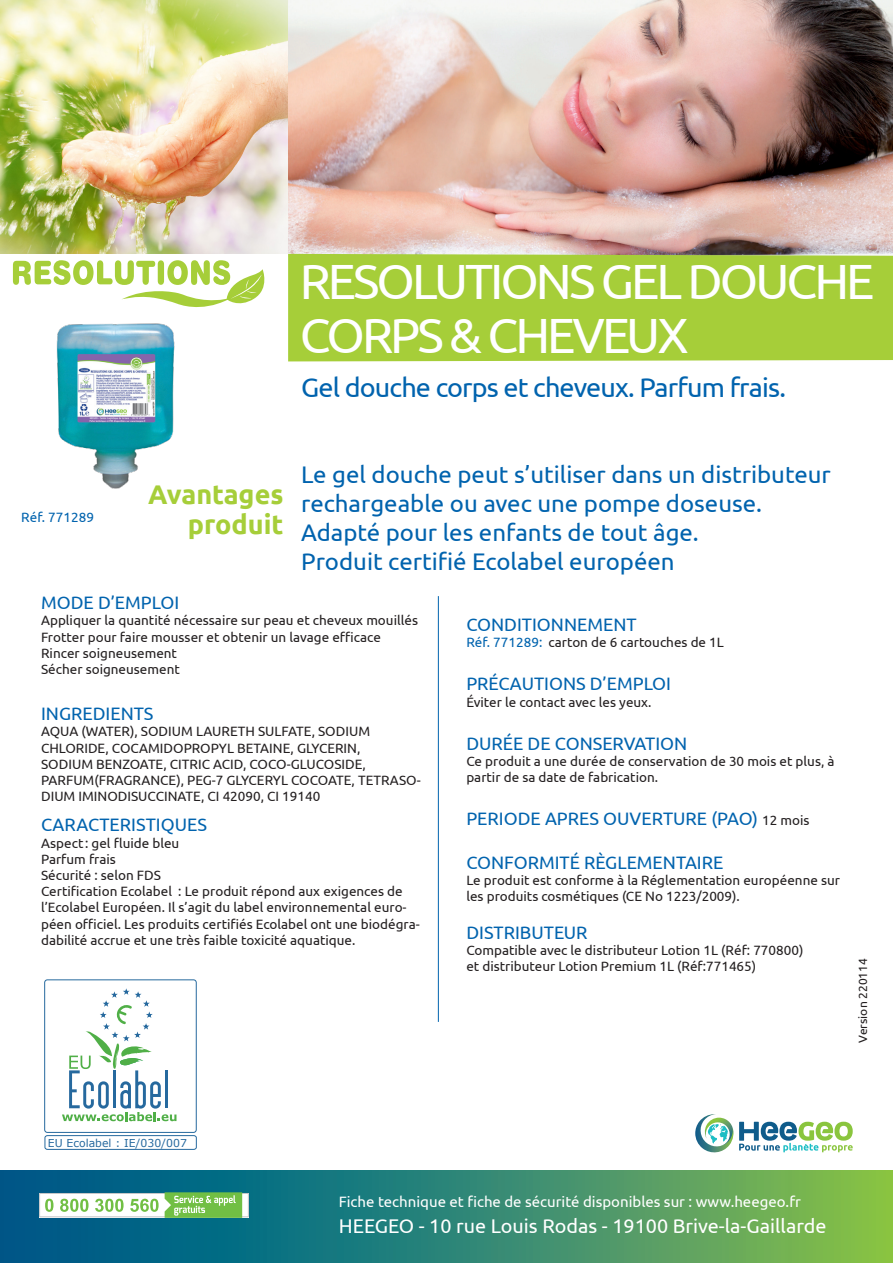
<style>
.page{position:relative;width:893px;height:1263px;background:#fff}
.page>*{position:absolute;margin:0;border:0;box-sizing:border-box;transform-origin:0 0}
.t1{font:49.5px "Ubuntu";letter-spacing:-.06em;color:#fff}
.t2{font:27px "Ubuntu";letter-spacing:-.03em;color:#0163ae}
.t3{font:700 27px/30px "Ubuntu";color:#a6ce39;text-align:right}
.t4{font:24px/28.8px "Ubuntu";color:#0163ae}
.t5{font:19.8px "Ubuntu";color:#fff}
.t6{font:18px "Ubuntu";color:#0163ae}
.t7{font:15px "Ubuntu";color:#fff}
.t8{font:13.5px/16.2px "Ubuntu";color:#231f20}
.t9{font:13.5px "Ubuntu";color:#0163ae}
.t10{font:12px "Ubuntu";color:#231f20}
.t11{font:10.95px "Verdana";color:#26699e}
.s1{color:#0163ae}
.s2{font-size:13.5px;color:#231f20}
</style>
<div class="page">
<hr style="left:438px;top:596px;width:1px;height:426px;background:#0163ae">
<img style="left:0;top:0;width:288px;height:254px">
<img style="left:288px;top:0;width:605px;height:254px">
<div style="left:288px;top:254px;width:605px;height:107px;background:#a6ce39"></div>
<svg style="left:13px;top:260px;width:252px;height:48px"></svg>
<img style="left:56px;top:323px;width:119px;height:166px">
<div style="left:0;top:1170px;width:893px;height:93px;background:linear-gradient(to right,#005194,#82be50)"></div>
<svg style="left:39px;top:1192px;width:210px;height:26px"></svg>
<svg style="left:695px;top:1114px;width:158px;height:39px"></svg>
<div style="left:45px;top:1135px;width:152px;height:15px;border:1px solid #26699e;border-radius:2px"></div>
<div style="left:44px;top:979px;width:153px;height:154px;border:1px solid #26699e;border-radius:3px"></div>
<svg style="left:62px;top:988px;width:114px;height:133px"></svg>
<hr style="left:165px;top:1070px;width:3px;height:38px;background:#26699e">
<p class="t1" style="left:300px;top:251px;width:576px">RESOLUTIONS GEL DOUCHE</p>
<p class="t1" style="left:300px;top:305px;width:390px">CORPS &amp; CHEVEUX</p>
<p class="t2" style="left:301px;top:371px;width:486px">Gel douche corps et cheveux. Parfum frais.</p>
<p class="t9" style="left:21px;top:509px;width:74px">Réf. 771289</p>
<p class="t3" style="left:148px;top:479px;width:137px">Avantages produit</p>
<p class="t4" style="left:301px;top:460px;width:531px">Le gel douche peut s’utiliser dans un distributeur rechargeable ou avec une pompe doseuse.</p>
<p class="t4" style="left:301px;top:517px;width:399px">Adapté pour les enfants de tout âge.</p>
<p class="t4" style="left:301px;top:546px;width:375px">Produit certifié Ecolabel européen</p>
<p class="t6" style="left:41px;top:592px;width:140px">MODE D’EMPLOI</p>
<p class="t8" style="left:41px;top:612px;width:378px">Appliquer la quantité nécessaire sur peau et cheveux mouillés</p>
<p class="t8" style="left:41px;top:628px;width:341px">Frotter pour faire mousser et obtenir un lavage efficace</p>
<p class="t8" style="left:41px;top:644px;width:137px">Rincer soigneusement</p>
<p class="t8" style="left:41px;top:661px;width:140px">Sécher soigneusement</p>
<p class="t6" style="left:41px;top:703px;width:114px">INGREDIENTS</p>
<p class="t8" style="left:41px;top:723px;width:381px">AQUA (WATER), SODIUM LAURETH SULFATE, SODIUM CHLORIDE, COCAMIDOPROPYL BETAINE, GLYCERIN,<br>SODIUM BENZOATE, CITRIC ACID, COCO-GLUCOSIDE, PARFUM(FRAGRANCE), PEG-7 GLYCERYL COCOATE, TETRASO-DIUM IMINODISUCCINATE, CI 42090, CI 19140</p>
<p class="t6" style="left:41px;top:814px;width:167px">CARACTERISTIQUES</p>
<p class="t8" style="left:41px;top:834px;width:140px">Aspect : gel fluide bleu</p>
<p class="t8" style="left:41px;top:850px;width:76px">Parfum frais</p>
<p class="t8" style="left:41px;top:867px;width:121px">Sécurité : selon FDS</p>
<p class="t8" style="left:41px;top:883px;width:380px">Certification Ecolabel : Le produit répond aux exigences de l’Ecolabel Européen. Il s’agit du label environnemental euro&shy;péen officiel. Les produits certifiés Ecolabel ont une biodégra&shy;dabilité accrue et une très faible toxicité aquatique.</p>
<p class="t6" style="left:466px;top:613px;width:172px">CONDITIONNEMENT</p>
<p class="t8" style="left:466px;top:634px;width:259px"><span class="s1">Réf. 771289:</span> carton de 6 cartouches de 1L</p>
<p class="t6" style="left:466px;top:673px;width:206px">PRÉCAUTIONS D’EMPLOI</p>
<p class="t8" style="left:466px;top:693px;width:187px">Éviter le contact avec les yeux.</p>
<p class="t6" style="left:466px;top:732px;width:223px">DURÉE DE CONSERVATION</p>
<p class="t8" style="left:466px;top:753px;width:370px">Ce produit a une durée de conservation de 30 mois et plus, à partir de sa date de fabrication.</p>
<p class="t6" style="left:466px;top:808px;width:345px">PERIODE APRES OUVERTURE (PAO) <span class="s2">12 mois</span></p>
<p class="t6" style="left:466px;top:851px;width:259px">CONFORMITÉ RÈGLEMENTAIRE</p>
<p class="t8" style="left:466px;top:871px;width:375px">Le produit est conforme à la Réglementation européenne sur les produits cosmétiques (CE No 1223/2009).</p>
<p class="t6" style="left:466px;top:921px;width:123px">DISTRIBUTEUR</p>
<p class="t8" style="left:466px;top:942px;width:339px">Compatible avec le distributeur Lotion 1L (Réf: 770800) et distributeur Lotion Premium 1L (Réf:771465)</p>
<p class="t10" style="left:855px;top:1043px;width:86px;rotate:-90deg">Version 220114</p>
<p class="t11" style="left:48px;top:1135px;width:141px">EU Ecolabel : IE/030/007</p>
<p class="t7" style="left:339px;top:1192px;width:464px">Fiche technique et fiche de sécurité disponibles sur : www.heegeo.fr</p>
<p class="t5" style="left:339px;top:1214px;width:489px">HEEGEO - 10 rue Louis Rodas - 19100 Brive-la-Gaillarde</p>
</div>
